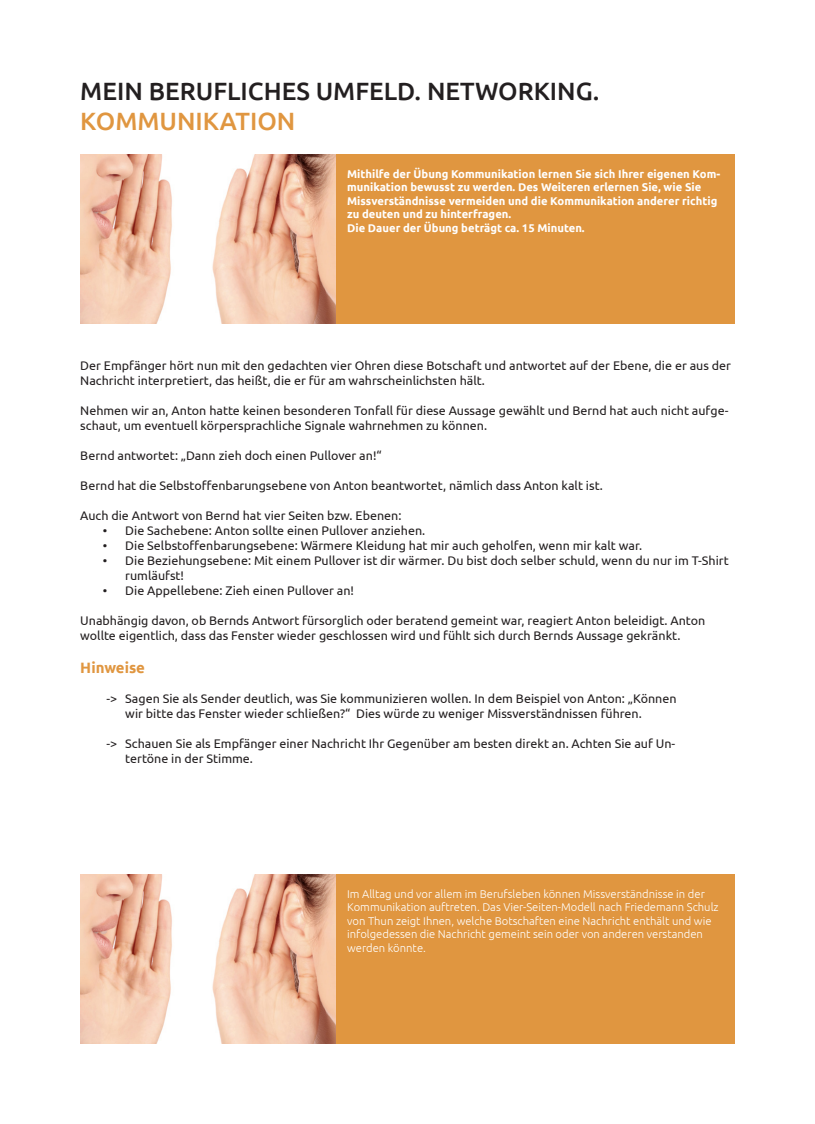
<style>
.page{position:relative;width:815px;height:1124px;background:#fff}
.page>*{position:absolute;margin:0;border:0;box-sizing:border-box;transform-origin:0 0}
.t1{font:500 25px "Ubuntu";color:#231f20}
.t2{font:500 25px "Ubuntu";color:#e09640}
.t3{font:700 15px "Ubuntu";color:#e09640}
.t4{font:12.5px/15px "Ubuntu";color:#231f20}
.t5{font:300 11.25px/13.5px "Ubuntu";color:#fff}
.t6{font:700 11.25px/13.5px "Ubuntu";color:#fff}
</style>
<div class="page">
<div style="left:335px;top:154px;width:399px;height:170px;background:#e09640"></div>
<img style="left:80px;top:154px;width:255px;height:170px">
<div style="left:335px;top:874px;width:399px;height:169px;background:#e09640"></div>
<img style="left:80px;top:874px;width:255px;height:169px">
<h1 class="t1" style="left:80px;top:75px;width:521px">MEIN BERUFLICHES UMFELD. NETWORKING.</h1>
<h1 class="t2" style="left:80px;top:105px;width:217px">KOMMUNIKATION</h1>
<p class="t6" style="left:347px;top:166px;width:375px">Mithilfe der Übung Kommunikation lernen Sie sich Ihrer eigenen Kom&shy;munikation bewusst zu werden. Des Weiteren erlernen Sie, wie Sie Missverständnisse vermeiden und die Kommunikation anderer richtig zu deuten und zu hinterfragen.<br>Die Dauer der Übung beträgt ca. 15 Minuten.</p>
<p class="t4" style="left:80px;top:357px;width:652px">Der Empfänger hört nun mit den gedachten vier Ohren diese Botschaft und antwortet auf der Ebene, die er aus der<br>Nachricht interpretiert, das heißt, die er für am wahrscheinlichsten hält.</p>
<p class="t4" style="left:80px;top:402px;width:650px">Nehmen wir an, Anton hatte keinen besonderen Tonfall für diese Aussage gewählt und Bernd hat auch nicht aufge&shy;schaut, um eventuell körpersprachliche Signale wahrnehmen zu können.</p>
<p class="t4" style="left:80px;top:447px;width:303px">Bernd antwortet: „Dann zieh doch einen Pullover an!“</p>
<p class="t4" style="left:80px;top:477px;width:524px">Bernd hat die Selbstoffenbarungsebene von Anton beantwortet, nämlich dass Anton kalt ist.</p>
<p class="t4" style="left:80px;top:507px;width:323px">Auch die Antwort von Bernd hat vier Seiten bzw. Ebenen:</p>
<p class="t4" style="left:103px;top:522px;width:324px">• Die Sachebene: Anton sollte einen Pullover anziehen.</p>
<p class="t4" style="left:103px;top:537px;width:541px">• Die Selbstoffenbarungsebene: Wärmere Kleidung hat mir auch geholfen, wenn mir kalt war.</p>
<p class="t4" style="left:125px;top:552px;width:605px;text-indent:-22px">• Die Beziehungsebene: Mit einem Pullover ist dir wärmer. Du bist doch selber schuld, wenn du nur im T-Shirt rumläufst!</p>
<p class="t4" style="left:103px;top:582px;width:253px">• Die Appellebene: Zieh einen Pullover an!</p>
<p class="t4" style="left:80px;top:612px;width:627px">Unabhängig davon, ob Bernds Antwort fürsorglich oder beratend gemeint war, reagiert Anton beleidigt. Anton wollte eigentlich, dass das Fenster wieder geschlossen wird und fühlt sich durch Bernds Aussage gekränkt.</p>
<p class="t3" style="left:80px;top:658px;width:66px">Hinweise</p>
<p class="t4" style="left:125px;top:690px;width:553px;text-indent:-19px">-&gt; Sagen Sie als Sender deutlich, was Sie kommunizieren wollen. In dem Beispiel von Anton: „Können wir bitte das Fenster wieder schließen?“ Dies würde zu weniger Missverständnissen führen.</p>
<p class="t4" style="left:125px;top:735px;width:551px;text-indent:-19px">-&gt; Schauen Sie als Empfänger einer Nachricht Ihr Gegenüber am besten direkt an. Achten Sie auf Un&shy;tertöne in der Stimme.</p>
<p class="t5" style="left:347px;top:886px;width:373px">Im Alltag und vor allem im Berufsleben können Missverständnisse in der Kommunikation auftreten. Das Vier-Seiten-Modell nach Friedemann Schulz von Thun zeigt Ihnen, welche Botschaften eine Nachricht enthält und wie infolgedessen die Nachricht gemeint sein oder von anderen verstanden werden könnte.</p>
</div>
